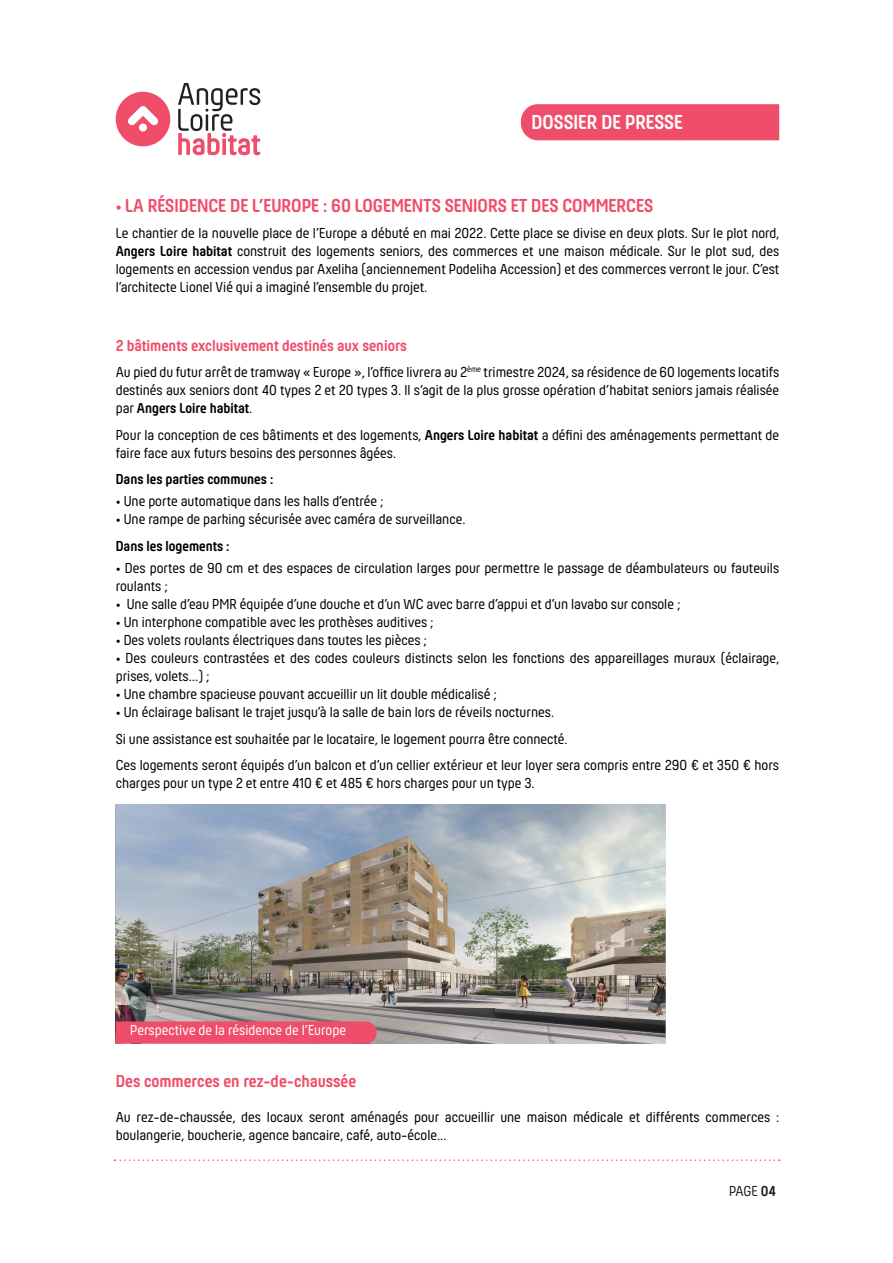
<style>
.page{position:relative;width:893px;height:1263px;background:#fff}
.page>*{position:absolute;margin:0;border:0;box-sizing:border-box;transform-origin:0 0}
.t1{font:700 21px "Hansom FY";color:#fff}
.t2{font:700 19.5px "Hansom FY";color:#ef4d69}
.t3{font:700 18px "Hansom FY";color:#ef4d69}
.t4{font:700 16.5px "Hansom FY";color:#ef4d69}
.t5{font:15px/18px "Hansom FY";color:#000}
.t6{font:700 15px "Hansom FY";color:#000}
.t7{font:15px "Hansom FY";color:#fff}
.s1{font-size:17.7px}
.s2{font-weight:700}
</style>
<div class="page">
<svg style="left:178px;top:83px;width:82px;height:72px"></svg>
<div style="left:116px;top:92px;width:54px;height:54px;background:#ef4d69;border-radius:50%"></div>
<div style="left:139px;top:123px;width:8px;height:9px;background:#fff;border-radius:50%"></div>
<svg style="left:128px;top:106px;width:30px;height:20px"></svg>
<svg style="left:114px;top:1159px;width:666px;height:2px"></svg>
<div style="left:521px;top:104px;width:258px;height:36px;background:#ef4d69"></div>
<img style="left:116px;top:804px;width:549px;height:240px">
<div style="left:116px;top:1021px;width:261px;height:22px;background:#ef4d69"></div>
<h1 class="t1" style="left:531px;top:110px;width:153px">DOSSIER DE PRESSE</h1>
<p class="t2" style="left:116px;top:194px;width:539px"><span class="s1">•</span> LA RÉSIDENCE DE L’EUROPE : 60 LOGEMENTS SENIORS ET DES COMMERCES</p>
<p class="t5" style="left:116px;top:224px;width:665px;text-align:justify">Le chantier de la nouvelle place de l’Europe a débuté en mai 2022. Cette place se divise en deux plots. Sur le plot nord, <span class="s2">Angers Loire habitat</span> construit des logements seniors, des commerces et une maison médicale. Sur le plot sud, des logements en accession vendus par Axeliha (anciennement Podeliha Accession) et des commerces verront le jour. C’est l’architecte Lionel Vié qui a imaginé l’ensemble du projet.</p>
<p class="t4" style="left:116px;top:336px;width:293px">2 bâtiments exclusivement destinés aux seniors</p>
<p class="t5" style="left:116px;top:363px;width:665px;text-align:justify">Au pied du futur arrêt de tramway « Europe », l’office livrera au 2<sup>ème</sup> trimestre 2024, sa résidence de 60 logements locatifs destinés aux seniors dont 40 types 2 et 20 types 3. Il s’agit de la plus grosse opération d’habitat seniors jamais réalisée par <span class="s2">Angers Loire habitat</span>.</p>
<p class="t5" style="left:116px;top:425px;width:665px">Pour la conception de ces bâtiments et des logements, <span class="s2">Angers Loire habitat</span> a défini des aménagements permettant de faire face aux futurs besoins des personnes âgées.</p>
<p class="t6" style="left:116px;top:470px;width:159px">Dans les parties communes :</p>
<p class="t5" style="left:116px;top:492px;width:269px">• Une porte automatique dans les halls d’entrée ;</p>
<p class="t5" style="left:116px;top:510px;width:351px">• Une rampe de parking sécurisée avec caméra de surveillance.</p>
<p class="t6" style="left:116px;top:537px;width:115px">Dans les logements :</p>
<p class="t5" style="left:116px;top:559px;width:665px">• Des portes de 90 cm et des espaces de circulation larges pour permettre le passage de déambulateurs ou fauteuils roulants ;</p>
<p class="t5" style="left:116px;top:595px;width:566px">• Une salle d’eau PMR équipée d’une douche et d’un WC avec barre d’appui et d’un lavabo sur console ;</p>
<p class="t5" style="left:116px;top:613px;width:319px">• Un interphone compatible avec les prothèses auditives ;</p>
<p class="t5" style="left:116px;top:631px;width:312px">• Des volets roulants électriques dans toutes les pièces ;</p>
<p class="t5" style="left:116px;top:649px;width:665px">• Des couleurs contrastées et des codes couleurs distincts selon les fonctions des appareillages muraux (éclairage, prises, volets…) ;</p>
<p class="t5" style="left:116px;top:685px;width:382px">• Une chambre spacieuse pouvant accueillir un lit double médicalisé ;</p>
<p class="t5" style="left:116px;top:703px;width:440px">• Un éclairage balisant le trajet jusqu’à la salle de bain lors de réveils nocturnes.</p>
<p class="t5" style="left:116px;top:730px;width:453px">Si une assistance est souhaitée par le locataire, le logement pourra être connecté.</p>
<p class="t5" style="left:116px;top:756px;width:665px">Ces logements seront équipés d’un balcon et d’un cellier extérieur et leur loyer sera compris entre 290 € et 350 € hors charges pour un type 2 et entre 410 € et 485 € hors charges pour un type 3.</p>
<p class="t7" style="left:130px;top:1021px;width:217px">Perspective de la résidence de l’Europe</p>
<p class="t3" style="left:116px;top:1071px;width:242px">Des commerces en rez-de-chaussée</p>
<p class="t5" style="left:116px;top:1108px;width:665px">Au rez-de-chaussée, des locaux seront aménagés pour accueillir une maison médicale et différents commerces : boulangerie, boucherie, agence bancaire, café, auto-école...</p>
</div>
